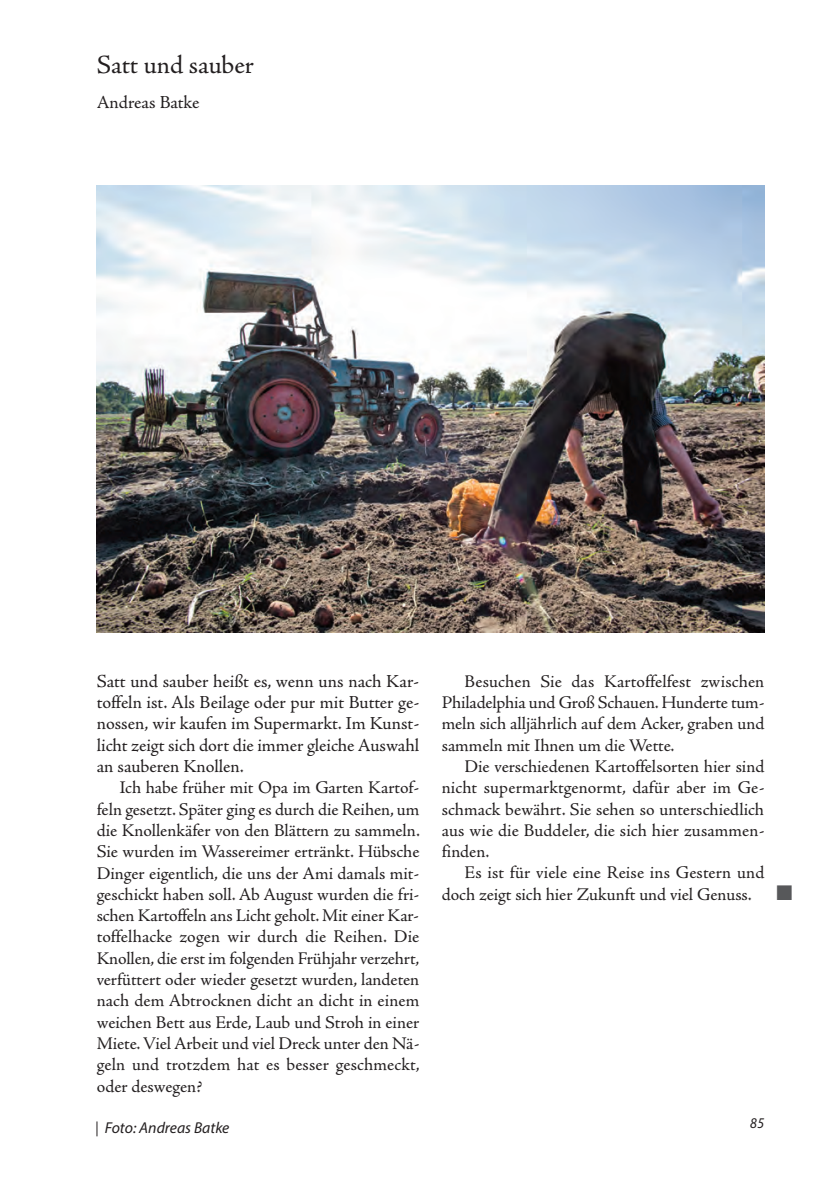
<style>
.page{position:relative;width:819px;height:1191px;background:#fff}
.page>*{position:absolute;margin:0;border:0;box-sizing:border-box;transform-origin:0 0}
.t1{font:26.25px "Adobe Jenson Pro";letter-spacing:-.005em;color:#231f20}
.t2{font:21px "Zapf Dingbats ITC";color:#57585a}
.t3{font:18.38px/21.3px "Adobe Jenson Pro";letter-spacing:-.005em;color:#231f20;text-align:justify}
.t4{font:17.85px/21.3px "Adobe Jenson Pro";letter-spacing:.005em;color:#231f20;text-align:justify}
.t5{font:italic 15.75px "Myriad Pro";color:#231f20}
.t6{font:italic 14.88px "Myriad Pro";color:#231f20;scale:.93 1}
</style>
<div class="page">
<svg style="left:97px;top:1121px;width:1px;height:15px"></svg>
<img style="left:97px;top:185px;width:667px;height:447px">
<h1 class="t1" style="left:97px;top:55px;width:159px">Satt und sauber</h1>
<p class="t3" style="left:97px;top:94px;width:104px">Andreas Batke</p>
<p class="t3" style="left:97px;top:672px;width:324px">Satt und sauber heißt es, wenn uns nach Kar&shy;toffeln ist. Als Beilage oder pur mit Butter ge&shy;nossen, wir kaufen im Supermarkt. Im Kunst&shy;licht zeigt sich dort die immer gleiche Auswahl an sauberen Knollen.</p>
<p class="t4" style="left:97px;top:779px;width:325px;text-indent:23px">Ich habe früher mit Opa im Garten Kartof&shy;feln gesetzt. Später ging es durch die Reihen, um die Knollenkäfer von den Blättern zu sammeln.<br>Sie wurden im Wassereimer ertränkt. Hübsche Dinger eigentlich, die uns der Ami damals mit&shy;geschickt haben soll. Ab August wurden die fri&shy;schen Kartoffeln ans Licht geholt. Mit einer Kar&shy;toffelhacke zogen wir durch die Reihen. Die Knollen, die erst im folgenden Frühjahr verzehrt, verfüttert oder wieder gesetzt wurden, landeten nach dem Abtrocknen dicht an dicht in einem weichen Bett aus Erde, Laub und Stroh in einer Miete. Viel Arbeit und viel Dreck unter den Nä&shy;geln und trotzdem hat es besser geschmeckt, oder deswegen?</p>
<p class="t5" style="left:105px;top:1122px;width:126px">Foto: Andreas Batke</p>
<p class="t4" style="left:441px;top:672px;width:324px;text-indent:23px">Besuchen Sie das Kartoffelfest zwischen Philadelphia und Groß Schauen. Hunderte tum&shy;meln sich alljährlich auf dem Acker, graben und sammeln mit Ihnen um die Wette.</p>
<p class="t4" style="left:441px;top:757px;width:324px;text-indent:23px">Die verschiedenen Kartoffelsorten hier sind nicht supermarktgenormt, dafür aber im Ge&shy;schmack bewährt. Sie sehen so unterschiedlich aus wie die Buddeler, die sich hier zusammen&shy;finden.</p>
<p class="t4" style="left:441px;top:864px;width:324px;text-indent:23px">Es ist für viele eine Reise ins Gestern und doch zeigt sich hier Zukunft und viel Genuss.</p>
<p class="t2" style="left:776px;top:880px;width:17px">■</p>
<p class="t6" style="left:750px;top:1117px;width:17px">85</p>
</div>
